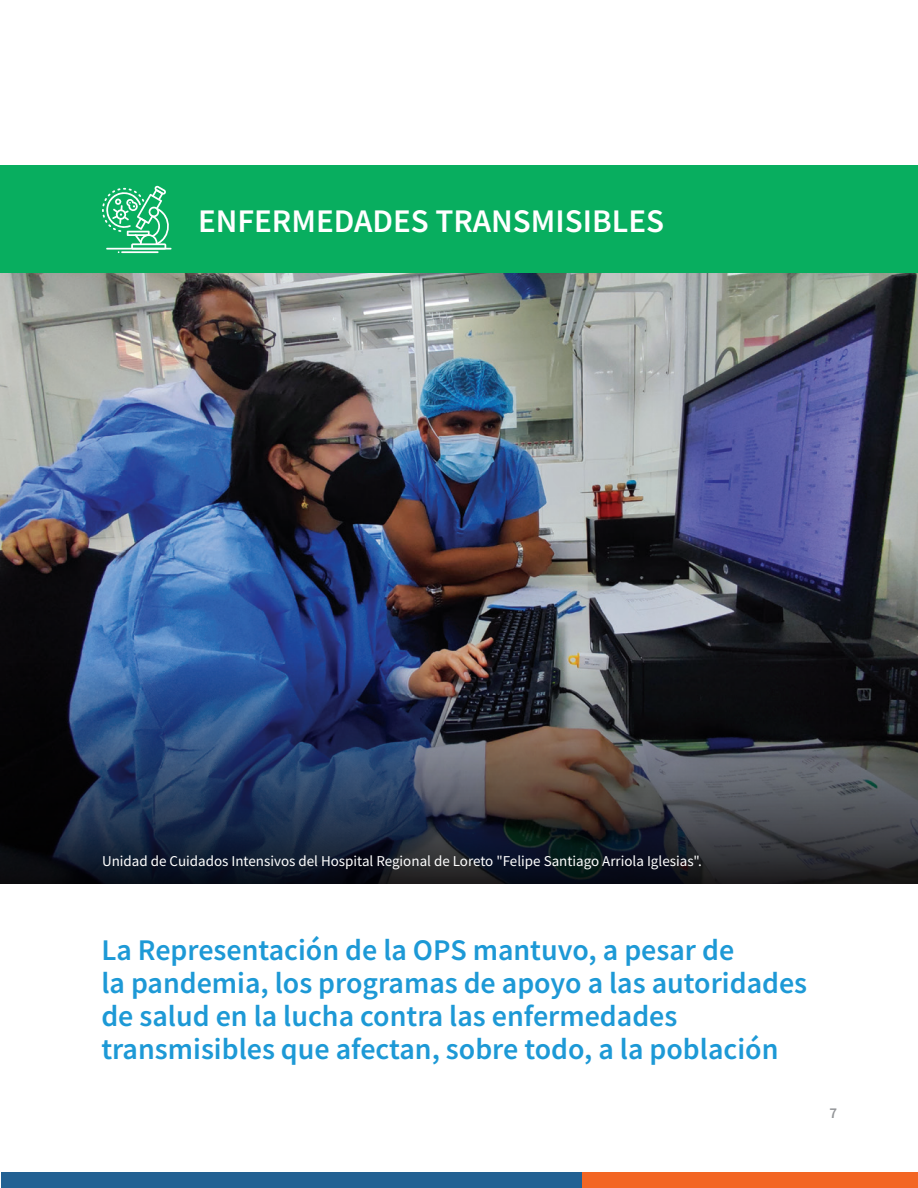
<style>
.page{position:relative;width:918px;height:1188px;background:#fff}
.page>*{position:absolute;margin:0;border:0;box-sizing:border-box;transform-origin:0 0}
.t1{font:600 33px "Source Sans Pro";color:#fff}
.t2{font:600 30px/33px "Source Sans Pro";color:#1d99d6}
.t3{font:15px "Source Sans Pro";color:#fff}
.t4{font:600 15px "Source Sans Pro";color:#939598}
</style>
<div class="page">
<div style="left:1px;top:1172px;width:581px;height:16px;background:#236193"></div>
<div style="left:582px;top:1172px;width:336px;height:16px;background:#f36624"></div>
<img style="left:0;top:273px;width:918px;height:388px">
<div style="left:0;top:166px;width:918px;height:107px;background:#08ae5f"></div>
<svg style="left:102px;top:185px;width:70px;height:68px"></svg>
<img style="left:0;top:661px;width:918px;height:222px">
<p class="t1" style="left:198px;top:199px;width:468px">ENFERMEDADES TRANSMISIBLES</p>
<p class="t3" style="left:102px;top:851px;width:601px">Unidad de Cuidados Intensivos del Hospital Regional de Loreto "Felipe Santiago Arriola Iglesias".</p>
<p class="t2" style="left:101px;top:933px;width:707px">La Representación de la OPS mantuvo, a pesar de<br>la pandemia, los programas de apoyo a las autoridades de salud en la lucha contra las enfermedades transmisibles que afectan, sobre todo, a la población</p>
<p class="t4" style="left:830px;top:1104px;width:9px">7</p>
</div>
